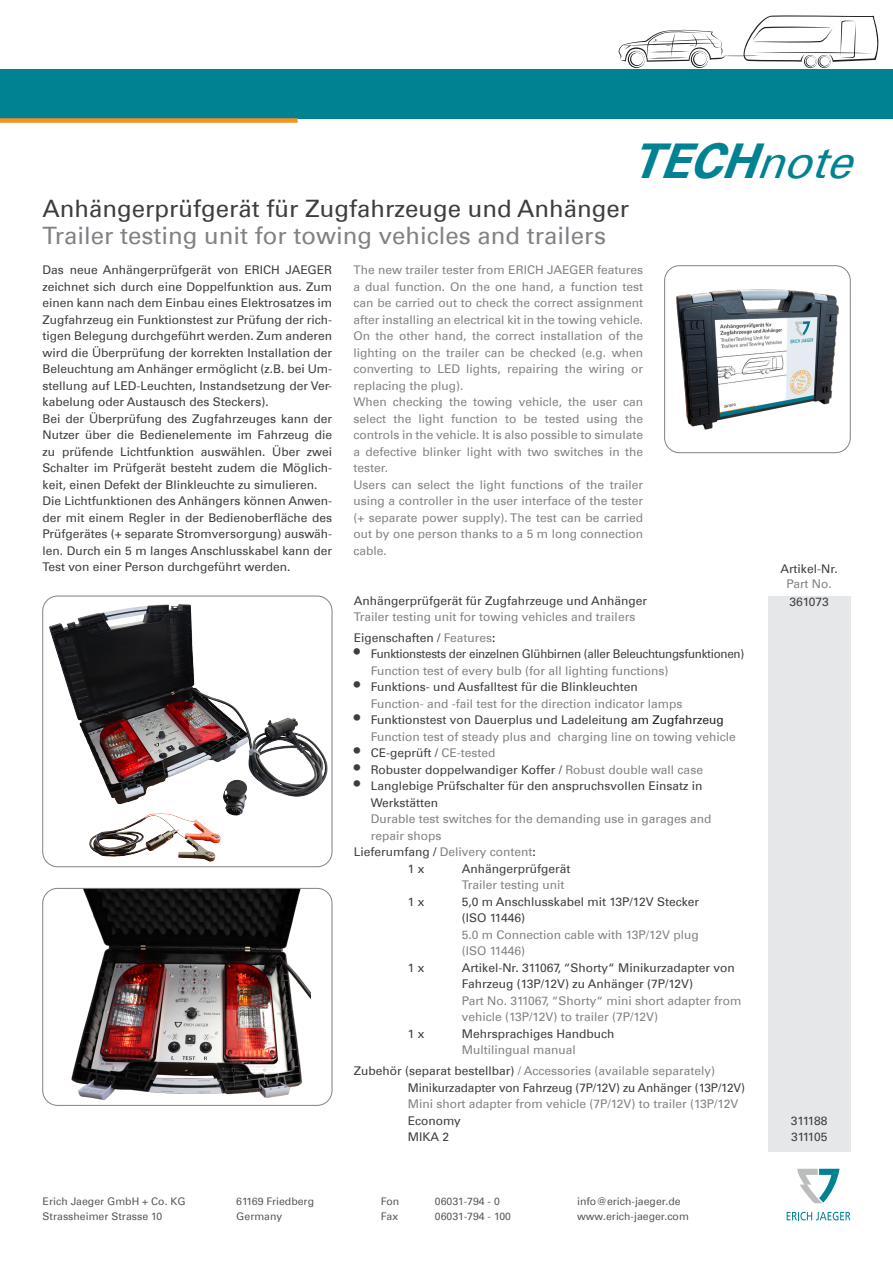
<style>
.page{position:relative;width:893px;height:1263px;background:#fff}
.page>*{position:absolute;margin:0;border:0;box-sizing:border-box;transform-origin:0 0}
.t1{font:italic 700 48px "Univers Com 65";color:#008293}
.t2{font:24px "Univers Com 55 Roman";color:#808285}
.t3{font:24px "Univers Com 55 Roman";color:#3e3e3f}
.t4{font:12px/16.5px "Univers Com 55 Roman";color:#3e3e3f;text-align:justify}
.t5{font:12px/16.5px "Univers Com 55 Roman";color:#808285}
.t6{font:12px/16.5px "Univers Com 55 Roman";letter-spacing:-.025em;color:#3e3e3f}
.Adresse{font:10.5px "Univers Com 55 Roman";color:#57585a}
.s1{font-family:"Univers Com 55 Roman";font-weight:400;font-size:45px}
.s2{color:#3e3e3f}
.s3{color:#808285}
.s4{color:#231f20}
.s5{font-size:18px}
.s6{font-size:18px;color:#3e3e3f}
</style>
<div class="page">
<div style="left:768px;top:596px;width:82px;height:555px;background:#e6e7e9"></div>
<img style="left:43px;top:598px;width:289px;height:269px">
<div style="left:43px;top:596px;width:289px;height:271px;border:1px solid #808285;border-radius:15px"></div>
<img style="left:71px;top:890px;width:240px;height:211px">
<div style="left:43px;top:888px;width:289px;height:217px;border:1px solid #808285;border-radius:15px"></div>
<img style="left:676px;top:289px;width:163px;height:141px">
<div style="left:664px;top:265px;width:186px;height:188px;border:1px solid #808285;border-radius:15px"></div>
<svg style="left:797px;top:1169px;width:42px;height:34px"></svg>
<svg style="left:787px;top:1212px;width:63px;height:8px"></svg>
<div style="left:0;top:69px;width:893px;height:49px;background:#008293"></div>
<div style="left:0;top:118px;width:298px;height:5px;background:#f7931d"></div>
<svg style="left:628px;top:51px;width:17px;height:17px"></svg>
<svg style="left:629px;top:51px;width:16px;height:16px"></svg>
<svg style="left:630px;top:53px;width:13px;height:13px"></svg>
<div style="left:631px;top:53px;width:12px;height:12px;background:#fff;border-radius:50%"></div>
<svg style="left:691px;top:51px;width:17px;height:17px"></svg>
<svg style="left:692px;top:51px;width:16px;height:16px"></svg>
<svg style="left:693px;top:53px;width:13px;height:13px"></svg>
<div style="left:694px;top:53px;width:12px;height:12px;background:#fff;border-radius:50%"></div>
<svg style="left:804px;top:55px;width:13px;height:13px"></svg>
<svg style="left:806px;top:57px;width:10px;height:9px"></svg>
<svg style="left:818px;top:55px;width:13px;height:13px"></svg>
<div style="left:820px;top:57px;width:9px;height:9px;background:#fff;border-radius:50%"></div>
<svg style="left:619px;top:15px;width:259px;height:47px"></svg>
<p class="t1" style="left:631px;top:132px;width:241px">TECH<span class="s1">note</span></p>
<p class="t3" style="left:43px;top:194px;width:588px">Anhängerprüfgerät für Zugfahrzeuge und Anhänger</p>
<p class="t2" style="left:43px;top:221px;width:565px">Trailer testing unit for towing vehicles and trailers</p>
<p class="t4" style="left:43px;top:262px;width:291px">Das neue Anhängerprüfgerät von ERICH JAEGER zeichnet sich durch eine Doppelfunktion aus. Zum einen kann nach dem Einbau eines Elektrosatzes im Zugfahrzeug ein Funktionstest zur Prüfung der rich&shy;tigen Belegung durchgeführt werden. Zum anderen wird die Überprüfung der korrekten Installation der Beleuchtung am Anhänger ermöglicht (z.B. bei Um&shy;stellung auf LED-Leuchten, Instandsetzung der Ver&shy;kabelung oder Austausch des Steckers).</p>
<p class="t4" style="left:43px;top:410px;width:291px">Bei der Überprüfung des Zugfahrzeuges kann der Nutzer über die Bedienelemente im Fahrzeug die zu prüfende Lichtfunktion auswählen. Über zwei Schalter im Prüfgerät besteht zudem die Möglich&shy;keit, einen Defekt der Blinkleuchte zu simulieren.</p>
<p class="t4" style="left:43px;top:493px;width:291px">Die Lichtfunktionen des Anhängers können Anwen&shy;der mit einem Regler in der Bedienoberfläche des Prüfgerätes (+ separate Stromversorgung) auswäh&shy;len. Durch ein 5 m langes Anschlusskabel kann der Test von einer Person durchgeführt werden.</p>
<p class="t5" style="left:353px;top:262px;width:291px;text-align:justify">The new trailer tester from ERICH JAEGER features a dual function. On the one hand, a function test can be carried out to check the correct assignment after installing an electrical kit in the towing vehicle.<br>On the other hand, the correct installation of the lighting on the trailer can be checked (e.g. when converting to LED lights, repairing the wiring or replacing the plug).</p>
<p class="t5" style="left:353px;top:394px;width:291px;text-align:justify">When checking the towing vehicle, the user can select the light function to be tested using the controls in the vehicle. It is also possible to simulate a defective blinker light with two switches in the tester.</p>
<p class="t5" style="left:353px;top:476px;width:291px;text-align:justify">Users can select the light functions of the trailer using a controller in the user interface of the tester (+ separate power supply). The test can be carried out by one person thanks to a 5 m long connection cable.</p>
<p class="t5" style="left:354px;top:592px;width:295px"><span class="s2">Anhängerprüfgerät für Zugfahrzeuge und Anhänger<br></span>Trailer testing unit for towing vehicles and trailers</p>
<p class="t4" style="left:354px;top:629px;width:143px">Eigenschaften / <span class="s3">Features</span><span class="s4">:</span></p>
<p class="t6" style="left:371px;top:646px;width:375px;text-indent:-17px"><span class="s5">•</span> Funktionstests der einzelnen Glühbirnen (aller Beleuchtungsfunktionen)<br><span class="s3">Function test of every bulb (for all lighting functions)</span></p>
<p class="t5" style="left:371px;top:679px;width:313px;text-indent:-17px"><span class="s6">•</span> <span class="s2">Funktions- und Ausfalltest für die Blinkleuchten<br></span>Function- and -fail test for the direction indicator lamps</p>
<p class="t5" style="left:371px;top:712px;width:367px;text-indent:-17px"><span class="s6">•</span> <span class="s2">Funktionstest von Dauerplus und Ladeleitun</span><span class="s4">g am Zugfahrzeug<br></span>Function test of steady plus and charging line on towing vehicle</p>
<p class="t4" style="left:354px;top:745px;width:143px"><span class="s5">•</span> CE-geprüft / <span class="s3">CE-tested</span></p>
<p class="t4" style="left:354px;top:761px;width:351px"><span class="s5">•</span> Robuster doppelwandiger Koffer / <span class="s3">Robust double wall case</span></p>
<p class="t4" style="left:371px;top:778px;width:342px;text-align:left;text-indent:-17px"><span class="s5">•</span> Langlebige Prüfschalter für den anspruchsvollen Einsatz in Werkstätten<br><span class="s3">Durable test switches for the demanding use in garages and repair shops</span></p>
<p class="t5" style="left:408px;top:844px;width:130px;text-indent:-54px"><span class="s2">Lieferumfang</span> <span class="s4">/</span> Delivery content<span class="s4">:<br></span><span class="s2">1 x</span></p>
<p class="t4" style="left:462px;top:860px;width:110px">Anhängerprüfgerät</p>
<p class="t5" style="left:462px;top:877px;width:104px">Trailer testing unit</p>
<p class="t4" style="left:408px;top:893px;width:18px">1 x</p>
<p class="t4" style="left:462px;top:893px;width:239px">5,0 m Anschlusskabel mit 13P/12V Stecker</p>
<p class="t4" style="left:462px;top:910px;width:65px">(ISO 11446)</p>
<p class="t5" style="left:462px;top:926px;width:238px">5.0 m Connection cable with 13P/12V plug</p>
<p class="t5" style="left:462px;top:943px;width:65px">(ISO 11446)</p>
<p class="t4" style="left:408px;top:959px;width:18px">1 x</p>
<p class="t4" style="left:462px;top:959px;width:274px">Artikel-Nr. 311067, “Shorty“ Minikurzadapter von<br>Fahrzeug (13P/12V) zu Anhänger (7P/12V)</p>
<p class="t5" style="left:462px;top:992px;width:281px">Part No. 311067, “Shorty“ mini short adapter from vehicle (13P/12V) to trailer (7P/12V)</p>
<p class="t4" style="left:408px;top:1025px;width:18px">1 x</p>
<p class="t4" style="left:462px;top:1025px;width:154px">Mehrsprachiges Handbuch</p>
<p class="t5" style="left:462px;top:1042px;width:115px">Multilingual manual</p>
<p class="t5" style="left:354px;top:1062px;width:363px"><span class="s2">Zubehör (separat bestellbar)</span> / Accessories (available separately)</p>
<p class="t4" style="left:408px;top:1079px;width:339px">Minikurzadapter von Fahrzeug (7P/12V) zu Anhänger (13P/12V)</p>
<p class="t5" style="left:408px;top:1095px;width:332px">Mini short adapter from vehicle (7P/12V) to trailer (13P/12V</p>
<p class="t4" style="left:408px;top:1112px;width:55px">Economy</p>
<p class="t4" style="left:408px;top:1128px;width:43px">MIKA 2</p>
<p class="Adresse" style="left:43px;top:1195px;width:145px">Erich Jaeger GmbH + Co. KG</p>
<p class="Adresse" style="left:43px;top:1210px;width:121px">Strassheimer Strasse 10</p>
<p class="Adresse" style="left:236px;top:1195px;width:79px">61169 Friedberg</p>
<p class="Adresse" style="left:236px;top:1210px;width:47px">Germany</p>
<p class="Adresse" style="left:381px;top:1195px;width:20px">Fon</p>
<p class="Adresse" style="left:435px;top:1195px;width:66px">06031-794 - 0</p>
<p class="Adresse" style="left:381px;top:1210px;width:19px">Fax</p>
<p class="Adresse" style="left:435px;top:1210px;width:78px">06031-794 - 100</p>
<p class="Adresse" style="left:577px;top:1195px;width:105px">info@erich-jaeger.de</p>
<p class="Adresse" style="left:577px;top:1210px;width:113px">www.erich-jaeger.com</p>
<p class="t4" style="left:781px;top:560px;width:59px">Artikel-Nr.</p>
<p class="t5" style="left:786px;top:575px;width:47px">Part No.</p>
<p class="t4" style="left:789px;top:594px;width:41px">361073</p>
<p class="t4" style="left:791px;top:1112px;width:38px">311188</p>
<p class="t4" style="left:791px;top:1128px;width:38px">311105</p>
</div>
